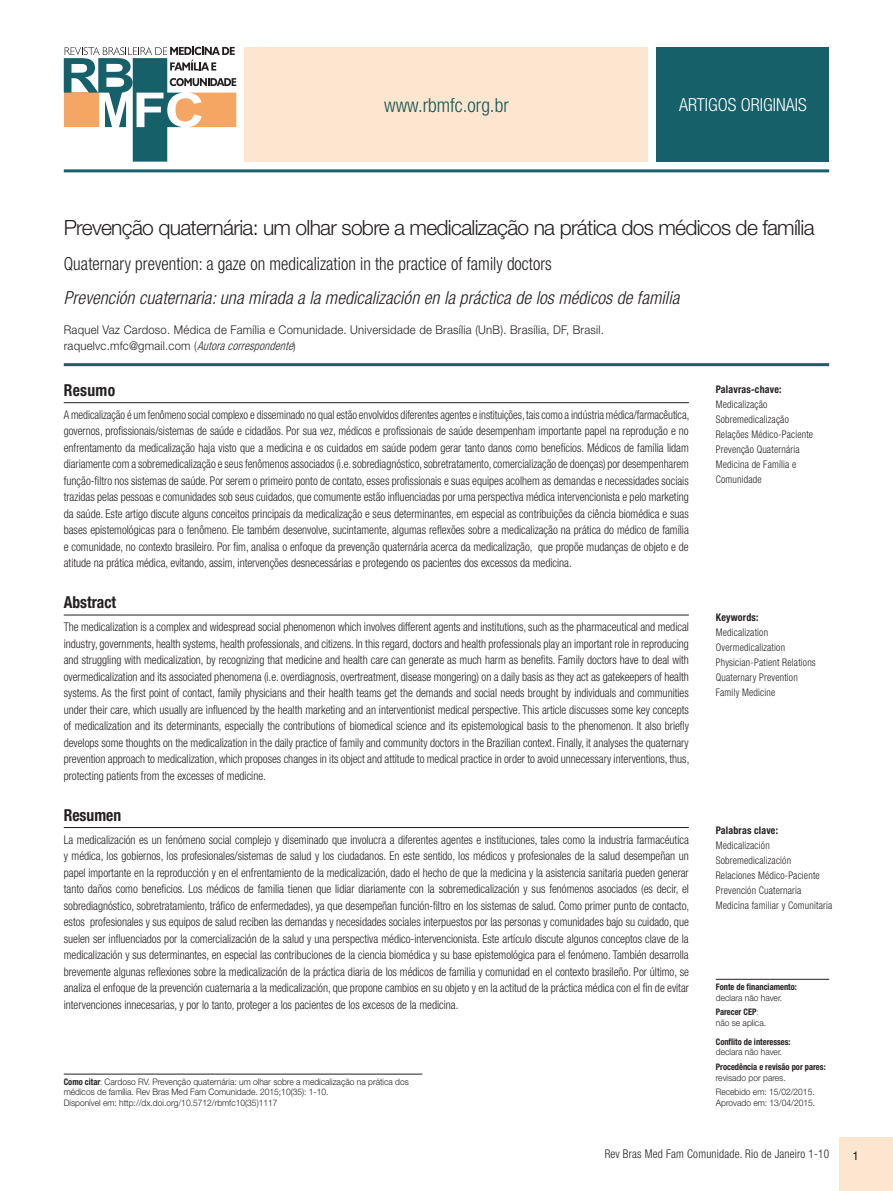
<style>
.page{position:relative;width:893px;height:1191px;background:#fff}
.page>*{position:absolute;margin:0;border:0;box-sizing:border-box;transform-origin:0 0}
.ArticleTitle{font:300 21px "Helvetica Neue";letter-spacing:-.035em;color:#231f20}
.t1{font:300 condensed 19.5px "Helvetica Neue";color:#156069}
.ArticleTitle-Trans2{font:italic 300 condensed 18px "Helvetica Neue";letter-spacing:.005em;color:#231f20}
.ArticleTitle-Trans1{font:300 condensed 18px "Helvetica Neue";letter-spacing:.005em;color:#231f20;scale:.94 1}
.Tarja{font:300 condensed 18px "Helvetica Neue";color:#fff}
.AbstractTitle-Trans1{font:700 condensed 16.5px "Helvetica Neue";color:#231f20;scale:.94 1}
.AbstractTitle-Trans2{font:700 condensed 16.5px "Helvetica Neue";color:#231f20;scale:.94 1}
.AbstractTitle{font:700 condensed 16.5px "Helvetica Neue";letter-spacing:.02em;color:#231f20;scale:.94 1}
.Abstract-Trans2{font:300 condensed 12px/16.5px "Helvetica Neue";color:#231f20;text-align:justify;scale:.94 1}
.Abstract{font:300 condensed 12px/16.5px "Helvetica Neue";color:#231f20;text-align:justify;scale:.91 1}
.Abstract-Trans1{font:300 condensed 12px/16.5px "Helvetica Neue";color:#231f20;text-align:justify;scale:.94 1}
.Authors{font:300 12px/16.5px "Helvetica Neue";letter-spacing:.02em;color:#231f20;scale:.94 1}
.Rodapé_Master{font:300 condensed 12px "Helvetica Neue";letter-spacing:.02em;color:#231f20;scale:.94 1}
.PageNumber{font:12px "Helvetica";color:#231f20;scale:.94 1}
.Keywords-Trans2{font:300 condensed 10.5px/15px "Helvetica Neue";letter-spacing:.02em;color:#231f20;scale:.94 1}
.Keywords{font:300 condensed 10.5px/15px "Helvetica Neue";letter-spacing:.02em;color:#231f20;scale:.94 1}
.Keywords-Trans1{font:300 condensed 10.5px/15px "Helvetica Neue";letter-spacing:.02em;color:#231f20;scale:.94 1}
.HowToCite{font:300 9px/10.5px "Helvetica Neue";color:#231f20;scale:.94 1}
.fnArticleOther{font:700 condensed 9px/10.5px "Helvetica Neue";color:#231f20;scale:.94 1}
.History{font:300 9px/10.5px "Helvetica Neue";color:#231f20;scale:.94 1}
.fnSupported-by{font:700 condensed 9px/10.5px "Helvetica Neue";color:#231f20;scale:.94 1}
.fnConflict{font:700 condensed 9px/10.5px "Helvetica Neue";color:#231f20;scale:.94 1}
.fnArticleOther-2{font:300 9px/10.5px "Helvetica Neue";color:#231f20;scale:.94 1}
.s1{font-stretch:condensed}
.s2{font-style:italic;font-stretch:condensed}
.s3{font-weight:700}
.s4{font-weight:300;font-stretch:normal}
.s5{font-weight:700;font-stretch:condensed}
</style>
<div class="page">
<svg style="left:64px;top:47px;width:172px;height:115px"></svg>
<div style="left:245px;top:47px;width:403px;height:115px;background:#fde6d0"></div>
<hr style="left:64px;top:169px;width:765px;height:3px;background:#156069">
<div style="left:840px;top:1137px;width:53px;height:54px;background:#fde6d0"></div>
<hr style="left:64px;top:363px;width:765px;height:3px;background:#156069">
<hr style="left:64px;top:402px;width:625px;height:1px;background:#231f20">
<hr style="left:64px;top:615px;width:625px;height:1px;background:#231f20">
<hr style="left:64px;top:827px;width:625px;height:1px;background:#231f20">
<hr style="left:64px;top:1073px;width:358px;height:1px;background:#231f20">
<hr style="left:716px;top:979px;width:113px;height:1px;background:#231f20">
<div style="left:657px;top:47px;width:172px;height:115px;background:#156069"></div>
<h2 class="t1" style="left:384px;top:94px;width:126px">www.rbmfc.org.br</h2>
<p class="Tarja" style="left:679px;top:95px;width:129px">ARTIGOS ORIGINAIS</p>
<p class="ArticleTitle" style="left:64px;top:215px;width:752px">Prevenção quaternária: um olhar sobre a medicalização na prática dos médicos de família</p>
<p class="ArticleTitle-Trans1" style="left:64px;top:253px;width:521px">Quaternary prevention: a gaze on medicalization in the practice of family doctors</p>
<p class="ArticleTitle-Trans2" style="left:64px;top:287px;width:617px">Prevención cuaternaria: una mirada a la medicalización en la práctica de los médicos de familia</p>
<p class="Authors" style="left:64px;top:321px;width:576px">Raquel Vaz Cardoso. Médica de Família e Comunidade. Universidade de Brasília (UnB). Brasília, DF, Brasil. raquelvc.mfc@gmail.com <span class="s1">(</span><span class="s2">Autoracorrespondente</span><span class="s1">)</span></p>
<p class="AbstractTitle" style="left:64px;top:380px;width:56px">Resumo</p>
<p class="Abstract" style="left:64px;top:406px;width:689px">A medicalização é um fenômeno social complexo e disseminado no qual estão envolvidos diferentes agentes e instituições, tais como a indústria médica/farmacêutica, governos, profissionais/sistemas de saúde e cidadãos. Por sua vez, médicos e profissionais de saúde desempenham importante papel na reprodução e no enfrentamento da medicalização haja visto que a medicina e os cuidados em saúde podem gerar tanto danos como benefícios. Médicos de família lidam diariamente com a sobremedicalização e seus fenômenos associados (i.e.sobrediagnóstico, sobretratamento, comercialização de doenças) por desempenharem função-filtro nos sistemas de saúde. Por serem o primeiro ponto de contato, esses profissionais e suas equipes acolhem as demandas e necessidades sociais trazidas pelas pessoas e comunidades sob seus cuidados, que comumente estão influenciadas por uma perspectiva médica intervencionista e pelo marketing da saúde. Este artigo discute alguns conceitos principais da medicalização e seus determinantes, em especial as contribuições da ciência biomédica e suas bases epistemológicas para o fenômeno. Ele também desenvolve, sucintamente, algumas reflexões sobre a medicalização na prática do médico de família e comunidade, no contexto brasileiro. Por fim, analisa o enfoque da prevenção quaternária acerca da medicalização, que propõe mudanças de objeto e de atitude na prática médica, evitando, assim, intervenções desnecessárias e protegendo os pacientes dos excessos da medicina.</p>
<p class="AbstractTitle-Trans1" style="left:64px;top:592px;width:57px">Abstract</p>
<p class="Abstract-Trans1" style="left:64px;top:619px;width:667px">The medicalization is a complex and widespread social phenomenon which involves different agents and institutions, such as the pharmaceutical and medical industry, governments, health systems, health professionals, and citizens. In this regard, doctors and health professionals play an important role in reproducing and struggling with medicalization, by recognizing that medicine and health care can generate as much harm as benefits. Family doctors have to deal with overmedicalization and its associated phenomena (i.e. overdiagnosis, overtreatment, disease mongering) on a daily basis as they act as gatekeepers of health systems. As the first point of contact, family physicians and their health teams get the demands and social needs brought by individuals and communities under their care, which usually are influenced by the health marketing and an interventionist medical perspective. This article discusses some key concepts of medicalization and its determinants, especially the contributions of biomedical science and its epistemological basis to the phenomenon. It also briefly develops some thoughts on the medicalization in the daily practice of family and community doctors in the Brazilian context. Finally, it analyses the quaternary prevention approach to medicalization, which proposes changes in its object and attitude to medical practice in order to avoid unnecessary interventions, thus, protecting patients from the excesses of medicine.</p>
<p class="AbstractTitle-Trans2" style="left:64px;top:805px;width:63px">Resumen</p>
<p class="Abstract-Trans2" style="left:64px;top:831px;width:667px">La medicalización es un fenómeno social complejo y diseminado que involucra a diferentes agentes e instituciones, tales como la industria farmacéutica y médica, los gobiernos, los profesionales/sistemas de salud y los ciudadanos. En este sentido, los médicos y profesionales de la salud desempeñan un papel importante en la reproducción y en el enfrentamiento de la medicalización, dado el hecho de que la medicina y la asistencia sanitaria pueden generar tanto daños como beneficios. Los médicos de familia tienen que lidiar diariamente con la sobremedicalización y sus fenómenos asociados (es decir, el sobrediagnóstico, sobretratamiento, tráfico de enfermedades), ya que desempeñan función-filtro en los sistemas de salud. Como primer punto de contacto, estos profesionales y sus equipos de salud reciben las demandas y necesidades sociales interpuestos por las personas y comunidades bajo su cuidado, que suelen ser influenciados por la comercialización de la salud y una perspectiva médico-intervencionista. Este artículo discute algunos conceptos clave de la medicalización y sus determinantes, en especial las contribuciones de la ciencia biomédica y su base epistemológica para el fenómeno. También desarrolla brevemente algunas reflexiones sobre la medicalización de la práctica diaria de los médicos de familia y comunidad en el contexto brasileño. Por último, se analiza el enfoque de la prevención cuaternaria a la medicalización, que propone cambios en su objeto y en la actitud de la práctica médica con el fin de evitar intervenciones innecesarias, y por lo tanto, proteger a los pacientes de los excesos de la medicina.</p>
<p class="Keywords" style="left:716px;top:381px;width:105px"><span class="s3">Palavras-chave:<br></span>Medicalização<br>Sobremedicalização<br>Relações Médico-Paciente<br>Prevenção Quaternária<br>Medicina de Família e<br>Comunidade</p>
<p class="Keywords-Trans1" style="left:716px;top:609px;width:108px"><span class="s3">Keywords:<br></span>Medicalization<br>Overmedicalization<br>Physician-Patient Relations<br>Quaternary Prevention<br>Family Medicine</p>
<p class="Keywords-Trans2" style="left:716px;top:822px;width:125px"><span class="s3">Palabras clave:<br></span>Medicalización<br>Sobremedicalización<br>Relaciones Médico-Paciente<br>Prevención Cuaternaria<br>Medicina familiar y Comunitaria</p>
<p class="fnSupported-by" style="left:716px;top:981px;width:88px">Fonte de financiamento: <span class="s4">declara não haver.</span></p>
<p class="fnArticleOther-2" style="left:716px;top:1006px;width:55px"><span class="s5">Parecer CEP</span><span class="s1">: </span>não se aplica.</p>
<p class="fnConflict" style="left:716px;top:1036px;width:81px">Conflito de interesses: <span class="s4">declara não haver.</span></p>
<p class="fnArticleOther" style="left:716px;top:1061px;width:118px">Procedência e revisão por pares: <span class="s4">revisado por pares.</span></p>
<p class="History" style="left:716px;top:1086px;width:107px">Recebido em: 15/02/2015.<br>Aprovado em: 13/04/2015.</p>
<p class="HowToCite" style="left:64px;top:1076px;width:369px"><span class="s5">Como citar</span><span class="s1">:</span> Cardoso RV. Prevenção quaternária: um olhar sobre a medicalização na prática dos médicos de família. Rev Bras Med Fam Comunidade. 2015;10(35): 1-10.<br>Disponível em: http://dx.doi.org/10.5712/rbmfc10(35)1117</p>
<p class="Rodapé_Master" style="left:605px;top:1146px;width:240px">Rev Bras Med Fam Comunidade. Rio de Janeiro 1-10</p>
<p class="PageNumber" style="left:853px;top:1148px;width:8px">1</p>
</div>
